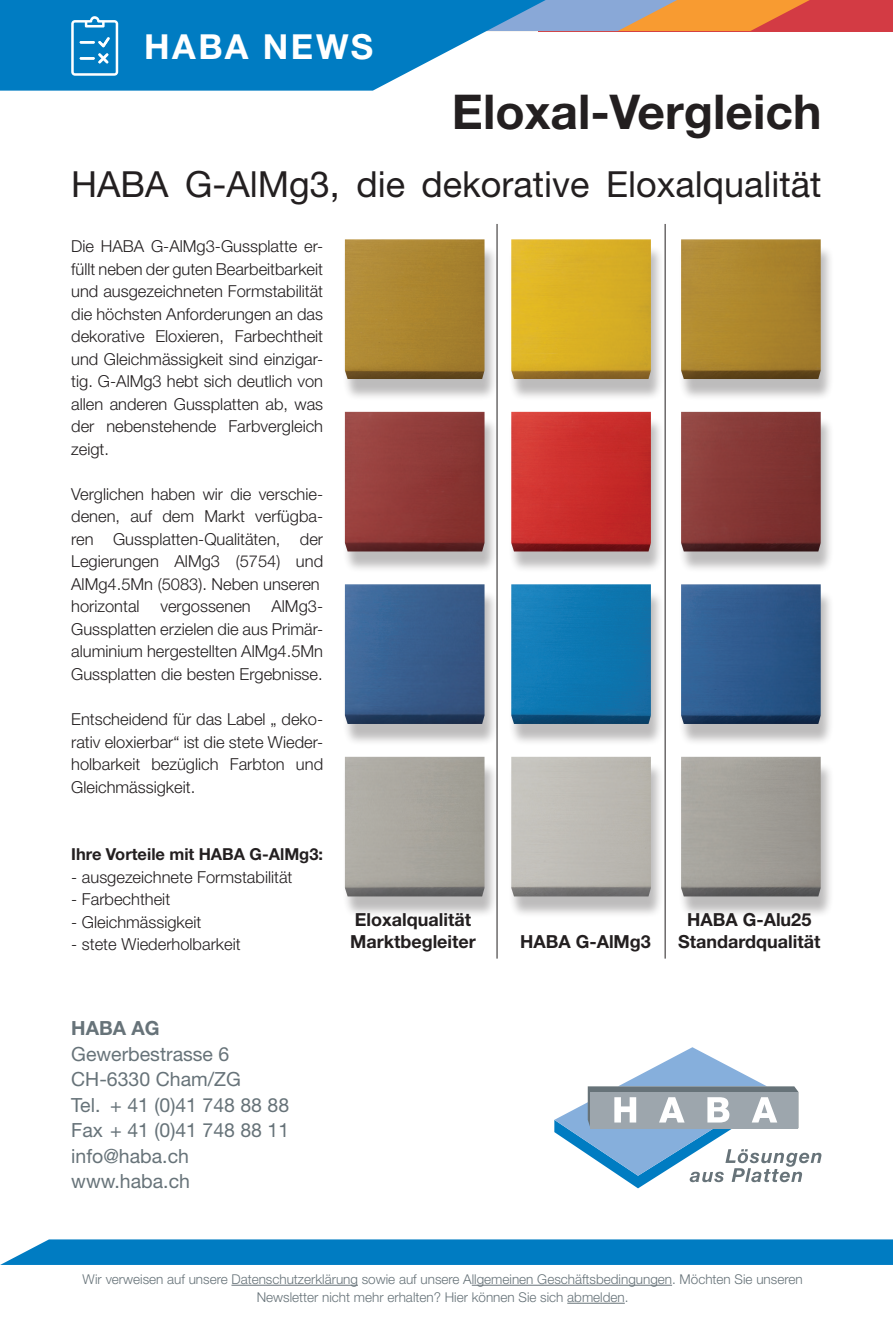
<style>
.page{position:relative;width:893px;height:1319px;background:#fff}
.page>*{position:absolute;margin:0;border:0;box-sizing:border-box;transform-origin:0 0}
.t1{font:700 48px "Helvetica Neue";color:#231f20}
.t2{font:36px "Helvetica Neue";color:#231f20}
.t3{font:700 34.5px "Helvetica Neue";letter-spacing:.075em;color:#fff}
.t4{font:19.5px/25.5px "Helvetica Neue";color:#677379}
.t5{font:700 19.5px "Helvetica Neue";color:#677379}
.t6{font:700 18px/21.6px "Helvetica Neue";color:#231f20}
.t7{font:300 16.5px/22.5px "Helvetica Neue";color:#231f20;text-align:justify}
.t8{font:700 16.5px "Helvetica Neue";color:#231f20}
.t9{font:300 13.5px/18px "Helvetica Neue";color:#677379;text-align:center}
</style>
<div class="page">
<hr style="left:231px;top:1284px;width:127px;height:1px;background:#677379">
<hr style="left:472px;top:1284px;width:200px;height:1px;background:#677379">
<hr style="left:567px;top:1302px;width:58px;height:1px;background:#677379">
<div style="left:538px;top:0;width:355px;height:31px;background:#d33b44"></div>
<div style="left:2px;top:1239px;width:891px;height:25px;background:#007cc2"></div>
<svg style="left:0;top:0;width:401px;height:91px;background:#0c82c4"></svg>
<svg style="left:554px;top:1047px;width:267px;height:141px"></svg>
<svg style="left:17px;top:0;width:793px;height:76px"></svg>
<hr style="left:497px;top:224px;width:1px;height:734px;background:#231f20">
<hr style="left:665px;top:224px;width:1px;height:734px;background:#231f20">
<div style="left:342px;top:245px;width:156px;height:156px;background:#231f20;opacity:.3"></div>
<img style="left:345px;top:239px;width:139px;height:140px">
<div style="left:509px;top:245px;width:156px;height:156px;background:#231f20;opacity:.3"></div>
<img style="left:511px;top:239px;width:140px;height:140px">
<div style="left:678px;top:245px;width:156px;height:156px;background:#231f20;opacity:.3"></div>
<img style="left:681px;top:239px;width:140px;height:140px">
<div style="left:342px;top:417px;width:156px;height:156px;background:#231f20;opacity:.3"></div>
<img style="left:345px;top:412px;width:139px;height:139px">
<div style="left:678px;top:417px;width:156px;height:156px;background:#231f20;opacity:.3"></div>
<img style="left:681px;top:412px;width:140px;height:139px">
<div style="left:342px;top:589px;width:156px;height:157px;background:#231f20;opacity:.3"></div>
<img style="left:345px;top:584px;width:139px;height:139px">
<div style="left:678px;top:589px;width:156px;height:157px;background:#231f20;opacity:.3"></div>
<img style="left:681px;top:584px;width:140px;height:139px">
<div style="left:342px;top:762px;width:156px;height:156px;background:#231f20;opacity:.3"></div>
<img style="left:345px;top:756px;width:139px;height:140px">
<div style="left:678px;top:762px;width:156px;height:156px;background:#231f20;opacity:.3"></div>
<img style="left:681px;top:756px;width:140px;height:140px">
<div style="left:509px;top:417px;width:156px;height:156px;background:#231f20;opacity:.3"></div>
<img style="left:511px;top:412px;width:140px;height:139px">
<div style="left:509px;top:589px;width:156px;height:157px;background:#231f20;opacity:.3"></div>
<img style="left:511px;top:584px;width:140px;height:139px">
<div style="left:509px;top:762px;width:156px;height:156px;background:#231f20;opacity:.3"></div>
<img style="left:511px;top:756px;width:140px;height:140px">
<h3 class="t3" style="left:144px;top:26px;width:230px">HABA NEWS</h3>
<h1 class="t1" style="left:452px;top:82px;width:371px">Eloxal-Vergleich</h1>
<h2 class="t2" style="left:71px;top:162px;width:752px">HABA G-AlMg3, die dekorative Eloxalqualität</h2>
<p class="t7" style="left:71px;top:234px;width:253px">Die HABA G-AlMg3-Gussplatte er&shy;füllt neben der guten Bearbeitbarkeit und ausgezeichneten Formstabilität die höchsten Anforderungen an das dekorative Eloxieren, Farbechtheit und Gleichmässigkeit sind einzigar&shy;tig. G-AlMg3 hebt sich deutlich von allen anderen Gussplatten ab, was der nebenstehende Farbvergleich zeigt.</p>
<p class="t7" style="left:71px;top:482px;width:253px;text-align:left">Verglichen haben wir die verschie&shy;denen, auf dem Markt verfügba&shy;ren Gussplatten-Qualitäten, der<br>Legierungen AlMg3 (5754) und<br>AlMg4.5Mn (5083). Neben unseren horizontal</p>
<p class="t7" style="left:71px;top:595px;width:253px;text-indent:200px">AlMg3- Gussplatten erzielen die aus Primär&shy;aluminium hergestellten AlMg4.5Mn Gussplatten die besten Ergebnisse.</p>
<p class="t7" style="left:71px;top:707px;width:253px">Entscheidend für das Label „ deko&shy;rativ eloxierbar“ ist die stete Wieder&shy;holbarkeit bezüglich Farbton und Gleichmässigkeit.</p>
<p class="t7" style="left:160px;top:595px;width:92px">vergossenen</p>
<p class="t8" style="left:71px;top:843px;width:253px">Ihre Vorteile mit HABA G-AlMg3:</p>
<p class="t7" style="left:71px;top:865px;width:223px">- ausgezeichnete Formstabilität</p>
<p class="t7" style="left:71px;top:887px;width:101px">- Farbechtheit</p>
<p class="t7" style="left:71px;top:910px;width:132px">- Gleichmässigkeit</p>
<p class="t7" style="left:71px;top:932px;width:171px">- stete Wiederholbarkeit</p>
<p class="t5" style="left:71px;top:1016px;width:90px">HABA AG</p>
<p class="t4" style="left:71px;top:1040px;width:220px">Gewerbestrasse 6<br>CH-6330 Cham/ZG<br>Tel. + 41 (0)41 748 88 88<br>Fax + 41 (0)41 748 88 11 info@haba.ch www.haba.ch</p>
<p class="t6" style="left:350px;top:908px;width:127px">Eloxalqualität<br>Marktbegleiter</p>
<p class="t6" style="left:520px;top:930px;width:132px">HABA G-AlMg3</p>
<p class="t6" style="left:678px;top:908px;width:144px;text-align:center">HABA G-Alu25<br>Standardqualität</p>
<p class="t9" style="left:83px;top:1269px;width:722px">Wir verweisen auf unsere Datenschutzerklärung sowie auf unsere Allgemeinen Geschäftsbedingungen. Möchten Sie unseren<br>Newsletter nicht mehr erhalten? Hier können Sie sich abmelden.</p>
</div>
